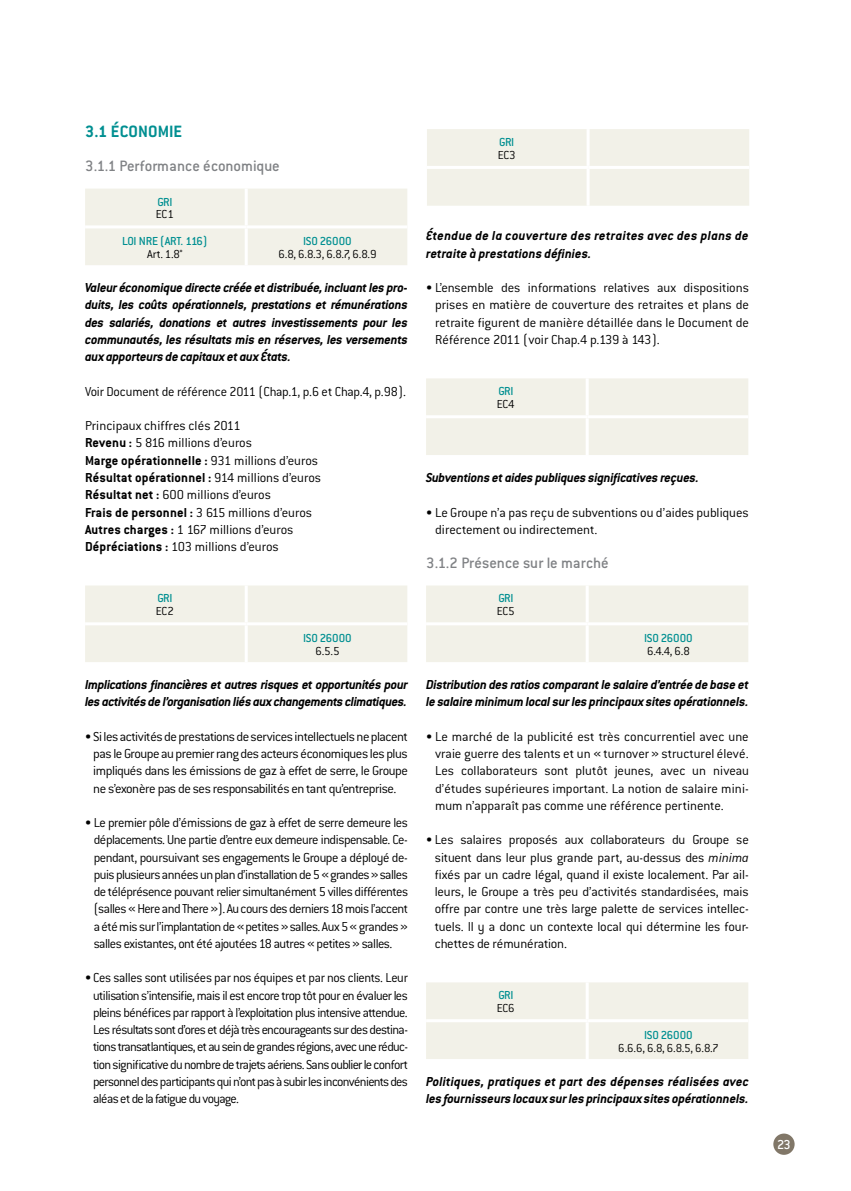
<style>
.page{position:relative;width:851px;height:1191px;background:#fff}
.page>*{position:absolute;margin:0;border:0;box-sizing:border-box;transform-origin:0 0}
.t1{font:700 18px "Conduit ITC";color:#008f91}
.t2{font:500 16.5px "Conduit ITC";color:#808285}
.t3{font:300 14.25px/17.2px "Conduit ITC";letter-spacing:-.02em;color:#000;text-align:justify}
.t4{font:italic 700 14.25px/17.2px "Conduit ITC";letter-spacing:-.02em;color:#000}
.t5{font:300 14.25px/17.2px "Conduit ITC";color:#000}
.t6{font:italic 700 14.25px/17.2px "Conduit ITC";letter-spacing:.015em;color:#000}
.t7{font:500 14.25px "Conduit ITC";color:#fff}
.t8{font:300 12.75px "Conduit ITC";color:#000}
.t9{font:500 12.75px "Conduit ITC";letter-spacing:-.03em;color:#008f91}
.t10{font:500 12.75px "Conduit ITC";letter-spacing:-.01em;color:#008f91}
.s1{font-weight:700}
.s2{font-style:italic}
</style>
<div class="page">
<div style="left:773px;top:1133px;width:21px;height:21px;background:#817768;border-radius:50%"></div>
<div style="left:85px;top:189px;width:322px;height:76px;background:#f2f1e8"></div>
<hr style="left:245px;top:189px;width:3px;height:36px;background:#fff">
<hr style="left:245px;top:228px;width:3px;height:37px;background:#fff">
<hr style="left:85px;top:225px;width:161px;height:3px;background:#fff">
<hr style="left:246px;top:225px;width:161px;height:3px;background:#fff">
<div style="left:85px;top:585px;width:322px;height:77px;background:#f2f1e8"></div>
<hr style="left:245px;top:585px;width:3px;height:37px;background:#fff">
<hr style="left:245px;top:625px;width:3px;height:37px;background:#fff">
<hr style="left:85px;top:622px;width:161px;height:3px;background:#fff">
<hr style="left:246px;top:622px;width:161px;height:3px;background:#fff">
<div style="left:427px;top:129px;width:322px;height:77px;background:#f2f1e8"></div>
<hr style="left:586px;top:129px;width:3px;height:37px;background:#fff">
<hr style="left:586px;top:169px;width:3px;height:37px;background:#fff">
<hr style="left:427px;top:166px;width:161px;height:3px;background:#fff">
<hr style="left:588px;top:166px;width:161px;height:3px;background:#fff">
<div style="left:426px;top:378px;width:322px;height:77px;background:#f2f1e8"></div>
<hr style="left:585px;top:378px;width:3px;height:37px;background:#fff">
<hr style="left:585px;top:418px;width:3px;height:37px;background:#fff">
<hr style="left:426px;top:415px;width:161px;height:3px;background:#fff">
<hr style="left:587px;top:415px;width:161px;height:3px;background:#fff">
<div style="left:426px;top:585px;width:322px;height:77px;background:#f2f1e8"></div>
<hr style="left:585px;top:585px;width:3px;height:37px;background:#fff">
<hr style="left:585px;top:625px;width:3px;height:37px;background:#fff">
<hr style="left:426px;top:622px;width:161px;height:3px;background:#fff">
<hr style="left:587px;top:622px;width:161px;height:3px;background:#fff">
<div style="left:426px;top:982px;width:322px;height:77px;background:#f2f1e8"></div>
<hr style="left:585px;top:982px;width:3px;height:37px;background:#fff">
<hr style="left:585px;top:1022px;width:3px;height:37px;background:#fff">
<hr style="left:426px;top:1019px;width:161px;height:3px;background:#fff">
<hr style="left:587px;top:1019px;width:161px;height:3px;background:#fff">
<p class="t1" style="left:85px;top:121px;width:36px">3.1 ÉCONOMIE</p>
<p class="t2" style="left:85px;top:157px;width:196px">3.1.1 Performance économique</p>
<p class="t9" style="left:157px;top:194px;width:17px">GRI</p>
<p class="t8" style="left:156px;top:207px;width:19px">EC 1</p>
<p class="t10" style="left:122px;top:234px;width:87px">Loi NRE (Art. 116)</p>
<p class="t8" style="left:147px;top:247px;width:37px">Art. 1.8°</p>
<p class="t9" style="left:303px;top:234px;width:50px">ISO 26000</p>
<p class="t8" style="left:278px;top:247px;width:100px">6.8, 6.8.3, 6.8.7, 6.8.9</p>
<p class="t4" style="left:85px;top:279px;width:324px;text-align:justify">Valeur économique directe créée et distribuée, incluant les pro&shy;duits, les coûts opérationnels, prestations et rémunérations des salariés, donations et autres investissements pour les communautés, les résultats mis en réserves, les versements aux apporteurs de capitaux et aux États.</p>
<p class="t3" style="left:85px;top:382px;width:322px">Voir Document de référence 2011 (Chap.1, p.6 et Chap.4, p.98).</p>
<p class="t5" style="left:85px;top:417px;width:237px">Principaux chiffres clés 2011<br><span class="s1">Revenu :</span> 5 816 millions d’euros<br><span class="s1">Marge opérationnelle :</span> 931 millions d’euros <span class="s1">Résultat opérationnel :</span> 914 millions d’euros <span class="s1">Résultat net :</span> 600 millions d’euros<br><span class="s1">Frais de personnel :</span> 3 615 millions d’euros <span class="s1">Autres charges :</span> 1 167 millions d’euros <span class="s1">Dépréciations :</span> 103 millions d’euros</p>
<p class="t9" style="left:157px;top:591px;width:17px">GRI</p>
<p class="t8" style="left:156px;top:604px;width:19px">EC 2</p>
<p class="t9" style="left:303px;top:631px;width:50px">ISO 26000</p>
<p class="t8" style="left:315px;top:644px;width:26px">6.5.5</p>
<p class="t4" style="left:85px;top:676px;width:324px">Implications financières et autres risques et opportunités pour les activités de l’organisation liés aux changements climatiques.</p>
<p class="t3" style="left:85px;top:728px;width:324px;text-align:center">• Si les activités de prestations de services intellectuels ne placent pas le Groupe au premier rang des acteurs économiques les plus impliqués dans les émissions de gaz à effet de serre, le Groupe ne s’exonère pas de ses responsabilités en tant qu’entreprise.</p>
<p class="t3" style="left:94px;top:814px;width:316px;text-indent:-9px">• Le premier pôle d’émissions de gaz à effet de serre demeure les déplacements. Une partie d’entre eux demeure indispensable. Ce&shy;pendant, poursuivant ses engagements le Groupe a déployé de&shy;puis plusieurs années un plan d’installation de 5«grandes» salles de téléprésence pouvant relier simultanément 5 villes différentes (salles « Here and There »). Au cours des derniers 18mois l’accent a été mis sur l’implantation de «petites » salles. Aux 5 «grandes » salles existantes, ont été ajoutées 18 autres « petites » salles.</p>
<p class="t3" style="left:93px;top:969px;width:316px;text-indent:-8px">• Ces salles sont utilisées par nos équipes et par nos clients. Leur utilisation s’intensifie, mais il est encore trop tôt pour en évaluer les pleins bénéfices par rapport à l’exploitation plus intensive attendue.<br>Les résultats sont d’ores et déjà très encourageants sur des destina&shy;tions transatlantiques, et au sein de grandes régions, avec une réduc&shy;tion significative du nombre de trajets aériens. Sans oublier le confort personnel des participants qui n’ont pas à subir les inconvénients des aléas et de la fatigue du voyage.</p>
<p class="t9" style="left:499px;top:135px;width:17px">GRI</p>
<p class="t8" style="left:497px;top:148px;width:19px">EC 3</p>
<p class="t6" style="left:426px;top:227px;width:324px">Étendue de la couverture des retraites avec des plans de retraite à prestations définies.</p>
<p class="t3" style="left:435px;top:279px;width:315px;text-indent:-9px">• L’ensemble des informations relatives aux dispositions prises en matière de couverture des retraites et plans de retraite figurent de manière détaillée dans le Document de Référence 2011 (voir Chap.4 p.139 à 143).</p>
<p class="t9" style="left:498px;top:384px;width:17px">GRI</p>
<p class="t8" style="left:497px;top:397px;width:19px">EC 4</p>
<p class="t4" style="left:426px;top:468px;width:274px">Subventions et aides publiques significatives reçues.</p>
<p class="t3" style="left:435px;top:503px;width:315px;text-indent:-9px">• Le Groupe n’a pas reçu de subventions ou d’aides publiques directement ou indirectement.</p>
<p class="t2" style="left:426px;top:554px;width:184px">3.1.2 Présence sur le marché</p>
<p class="t9" style="left:498px;top:591px;width:17px">GRI</p>
<p class="t8" style="left:497px;top:604px;width:19px">EC 5</p>
<p class="t9" style="left:644px;top:631px;width:50px">ISO 26000</p>
<p class="t8" style="left:647px;top:644px;width:45px">6.4.4, 6.8</p>
<p class="t4" style="left:426px;top:675px;width:324px">Distribution des ratios comparant le salaire d’entrée de base et le salaire minimum local sur les principaux sites opérationnels.</p>
<p class="t3" style="left:435px;top:727px;width:315px;text-indent:-9px">• Le marché de la publicité est très concurrentiel avec une vraie guerre des talents et un « turnover » structurel élevé.<br>Les collaborateurs sont plutôt jeunes, avec un niveau d’études supérieures important. La notion de salaire mini&shy;mum n’apparaît pas comme une référence pertinente.</p>
<p class="t3" style="left:435px;top:831px;width:315px;text-indent:-9px">• Les salaires proposés aux collaborateurs du Groupe se situent dans leur plus grande part, au-dessus des <span class="s2">minima </span>fixés par un cadre légal, quand il existe localement. Par ail&shy;leurs, le Groupe a très peu d’activités standardisées, mais offre par contre une très large palette de services intellec&shy;tuels. Il y a donc un contexte local qui détermine les four&shy;chettes de rémunération.</p>
<p class="t9" style="left:498px;top:988px;width:17px">GRI</p>
<p class="t8" style="left:497px;top:1001px;width:19px">EC 6</p>
<p class="t9" style="left:644px;top:1028px;width:50px">ISO 26000</p>
<p class="t8" style="left:618px;top:1041px;width:102px">6.6.6, 6.8, 6.8.5, 6.8.7</p>
<p class="t4" style="left:426px;top:1072px;width:324px">Politiques, pratiques et part des dépenses réalisées avec les fournisseurs locaux sur les principaux sites opérationnels.</p>
<p class="t7" style="left:777px;top:1136px;width:15px">23</p>
</div>
